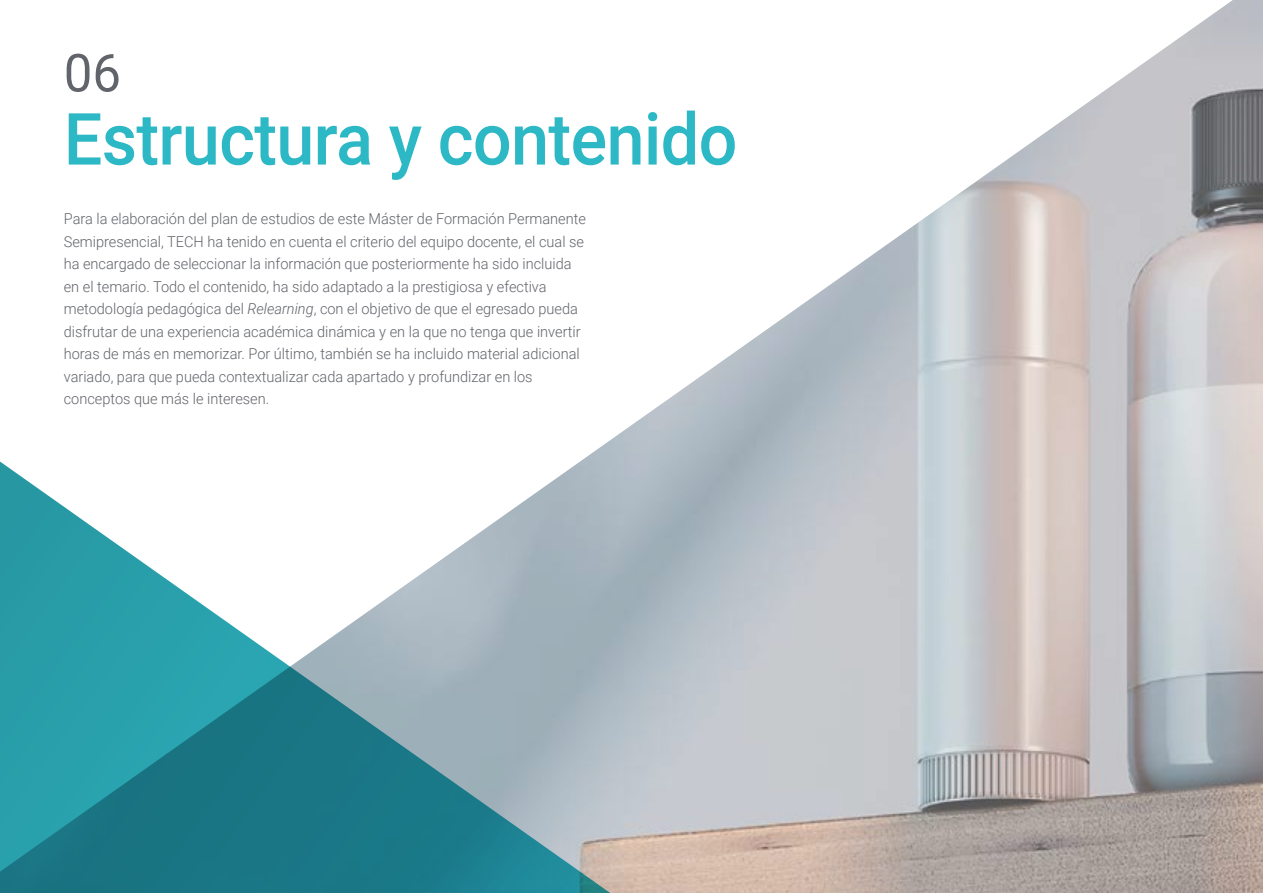
<style>
.page{position:relative;width:1263px;height:893px;background:#fff}
.page>*{position:absolute;margin:0;border:0;box-sizing:border-box;transform-origin:0 0}
.t1{font:500 72px "Roboto";letter-spacing:-.01em;color:#2db8c5;scale:.95 1}
.t2{font:52.5px "Roboto";color:#61646a}
.t3{font:300 15px/22.5px "Roboto";color:#61646a}
.s1{font-style:italic}
</style>
<div class="page">
<img style="left:602px;top:0;width:661px;height:893px">
<svg style="left:0;top:446px;width:640px;height:447px"></svg>
<h2 class="t2" style="left:64px;top:36px;width:59px">06</h2>
<h1 class="t1" style="left:64px;top:89px;width:711px">Estructura y contenido</h1>
<p class="t3" style="left:64px;top:207px;width:524px">Para la elaboración del plan de estudios de este Máster de Formación Permanente Semipresencial, TECH ha tenido en cuenta el criterio del equipo docente, el cual se ha encargado de seleccionar la información que posteriormente ha sido incluida en el temario. Todo el contenido, ha sido adaptado a la prestigiosa y efectiva metodología pedagógica del <span class="s1">Relearning</span>, con el objetivo de que el egresado pueda disfrutar de una experiencia académica dinámica y en la que no tenga que invertir horas de más en memorizar. Por último, también se ha incluido material adicional variado, para que pueda contextualizar cada apartado y profundizar en los conceptos que más le interesen.</p>
</div>
